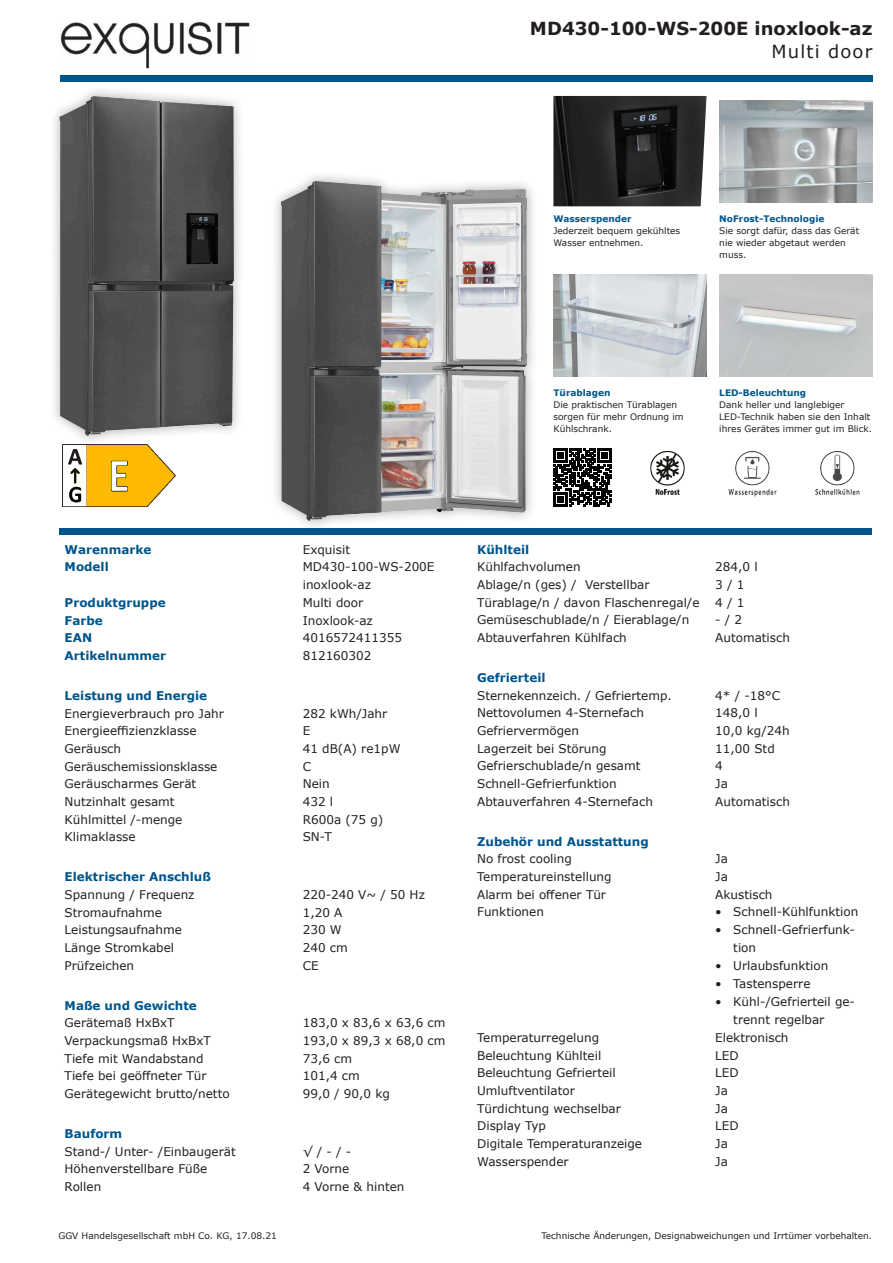
<style>
.page{position:relative;width:893px;height:1263px;background:#fff}
.page>*{position:absolute;margin:0;border:0;box-sizing:border-box;transform-origin:0 0}
.t1{font:700 18px "Verdana";color:#231f20}
.t2{font:18px "Verdana";letter-spacing:.065em;color:#231f20}
.t3{font:12px/18px "Verdana";color:#231f20}
.t4{font:700 12px "Verdana";color:#00558c}
.t5{font:9px/12px "Verdana";color:#231f20}
.t6{font:700 9px "Verdana";color:#00558c}
</style>
<div class="page">
<div style="left:49px;top:85px;width:196px;height:362px;background:#231f20;opacity:.35"></div>
<img style="left:60px;top:96px;width:174px;height:340px">
<img style="left:719px;top:274px;width:153px;height:103px">
<img style="left:553px;top:274px;width:153px;height:103px">
<img style="left:719px;top:100px;width:153px;height:102px">
<img style="left:553px;top:96px;width:153px;height:110px">
<img style="left:815px;top:451px;width:45px;height:44px">
<img style="left:728px;top:451px;width:49px;height:46px">
<img style="left:650px;top:451px;width:35px;height:44px">
<svg style="left:553px;top:449px;width:59px;height:58px"></svg>
<img style="left:60px;top:22px;width:190px;height:47px">
<div style="left:60px;top:75px;width:812px;height:6px;background:#00558c"></div>
<div style="left:60px;top:528px;width:812px;height:6px;background:#00558c"></div>
<div style="left:270px;top:170px;width:269px;height:362px;background:#231f20;opacity:.35"></div>
<img style="left:281px;top:181px;width:246px;height:340px">
<img style="left:63px;top:445px;width:112px;height:62px">
<h1 class="t1" style="left:530px;top:16px;width:344px">MD430-100-WS-200E inoxlook-az</h1>
<h1 class="t2" style="left:771px;top:39px;width:102px">Multi door</h1>
<p class="t6" style="left:553px;top:212px;width:80px">Wasserspender</p>
<p class="t5" style="left:553px;top:224px;width:128px">Jederzeit bequem gekühltes<br>Wasser entnehmen.</p>
<p class="t6" style="left:719px;top:212px;width:107px">NoFrost-Technologie</p>
<p class="t5" style="left:719px;top:224px;width:141px">Sie sorgt dafür, dass das Gerät nie wieder abgetaut werden muss.</p>
<p class="t6" style="left:553px;top:386px;width:59px">Türablagen</p>
<p class="t5" style="left:553px;top:399px;width:132px">Die praktischen Türablagen sorgen für mehr Ordnung im<br>Kühlschrank.</p>
<p class="t6" style="left:719px;top:386px;width:88px">LED-Beleuchtung</p>
<p class="t5" style="left:719px;top:399px;width:154px">Dank heller und langlebiger<br>LED-Technik haben sie den Inhalt ihres Gerätes immer gut im Blick.</p>
<p class="t4" style="left:65px;top:541px;width:88px">Warenmarke</p>
<p class="t3" style="left:303px;top:540px;width:49px">Exquisit</p>
<p class="t4" style="left:65px;top:558px;width:46px">Modell</p>
<p class="t3" style="left:303px;top:558px;width:133px">MD430-100-WS-200E inoxlook-az</p>
<p class="t4" style="left:65px;top:594px;width:103px">Produktgruppe</p>
<p class="t3" style="left:303px;top:593px;width:62px">Multi door</p>
<p class="t4" style="left:65px;top:612px;width:40px">Farbe</p>
<p class="t3" style="left:303px;top:611px;width:72px">Inoxlook-az</p>
<p class="t4" style="left:65px;top:629px;width:29px">EAN</p>
<p class="t3" style="left:303px;top:629px;width:101px">4016572411355</p>
<p class="t4" style="left:65px;top:647px;width:103px">Artikelnummer</p>
<p class="t3" style="left:303px;top:646px;width:70px">812160302</p>
<p class="t4" style="left:65px;top:687px;width:144px">Leistung und Energie</p>
<p class="t3" style="left:65px;top:704px;width:161px">Energieverbrauch pro Jahr</p>
<p class="t3" style="left:303px;top:704px;width:86px">282 kWh/Jahr</p>
<p class="t3" style="left:65px;top:722px;width:134px">Energieeffizienzklasse</p>
<p class="t3" style="left:303px;top:722px;width:9px">E</p>
<p class="t3" style="left:65px;top:739px;width:58px">Geräusch</p>
<p class="t3" style="left:303px;top:739px;width:99px">41 dB(A) re1pW</p>
<p class="t3" style="left:65px;top:757px;width:154px">Geräuschemissionsklasse</p>
<p class="t3" style="left:303px;top:757px;width:10px">C</p>
<p class="t3" style="left:65px;top:775px;width:133px">Geräuscharmes Gerät</p>
<p class="t3" style="left:303px;top:775px;width:29px">Nein</p>
<p class="t3" style="left:65px;top:792px;width:112px">Nutzinhalt gesamt</p>
<p class="t3" style="left:303px;top:792px;width:32px">432 l</p>
<p class="t3" style="left:65px;top:810px;width:119px">Kühlmittel /-menge</p>
<p class="t3" style="left:303px;top:810px;width:82px">R600a (75 g)</p>
<p class="t3" style="left:65px;top:828px;width:73px">Klimaklasse</p>
<p class="t3" style="left:303px;top:828px;width:31px">SN-T</p>
<p class="t4" style="left:65px;top:868px;width:148px">Elektrischer Anschluß</p>
<p class="t3" style="left:65px;top:885px;width:131px">Spannung / Frequenz</p>
<p class="t3" style="left:303px;top:885px;width:124px">220-240 V~ / 50 Hz</p>
<p class="t3" style="left:65px;top:903px;width:99px">Stromaufnahme</p>
<p class="t3" style="left:303px;top:903px;width:41px">1,20 A</p>
<p class="t3" style="left:65px;top:921px;width:119px">Leistungsaufnahme</p>
<p class="t3" style="left:303px;top:921px;width:40px">230 W</p>
<p class="t3" style="left:65px;top:938px;width:111px">Länge Stromkabel</p>
<p class="t3" style="left:303px;top:938px;width:47px">240 cm</p>
<p class="t3" style="left:65px;top:956px;width:71px">Prüfzeichen</p>
<p class="t3" style="left:303px;top:956px;width:17px">CE</p>
<p class="t4" style="left:65px;top:997px;width:134px">Maße und Gewichte</p>
<p class="t3" style="left:65px;top:1014px;width:112px">Gerätemaß HxBxT</p>
<p class="t3" style="left:303px;top:1014px;width:144px">183,0 x 83,6 x 63,6 cm</p>
<p class="t3" style="left:65px;top:1031px;width:148px">Verpackungsmaß HxBxT</p>
<p class="t3" style="left:303px;top:1031px;width:144px">193,0 x 89,3 x 68,0 cm</p>
<p class="t3" style="left:65px;top:1049px;width:140px">Tiefe mit Wandabstand</p>
<p class="t3" style="left:303px;top:1049px;width:51px">73,6 cm</p>
<p class="t3" style="left:65px;top:1067px;width:144px">Tiefe bei geöffneter Tür</p>
<p class="t3" style="left:303px;top:1067px;width:59px">101,4 cm</p>
<p class="t3" style="left:65px;top:1084px;width:167px">Gerätegewicht brutto/netto</p>
<p class="t3" style="left:303px;top:1084px;width:89px">99,0 / 90,0 kg</p>
<p class="t4" style="left:65px;top:1125px;width:59px">Bauform</p>
<p class="t3" style="left:65px;top:1142px;width:173px">Stand-/ Unter- /Einbaugerät</p>
<p class="t3" style="left:303px;top:1142px;width:50px">√ / - / -</p>
<p class="t3" style="left:65px;top:1160px;width:144px">Höhenverstellbare Füße</p>
<p class="t3" style="left:303px;top:1160px;width:48px">2 Vorne</p>
<p class="t3" style="left:65px;top:1177px;width:38px">Rollen</p>
<p class="t3" style="left:303px;top:1177px;width:103px">4 Vorne &amp; hinten</p>
<p class="t4" style="left:477px;top:541px;width:54px">Kühlteil</p>
<p class="t3" style="left:477px;top:558px;width:105px">Kühlfachvolumen</p>
<p class="t3" style="left:715px;top:558px;width:44px">284,0 l</p>
<p class="t3" style="left:477px;top:575px;width:174px">Ablage/n (ges) / Verstellbar</p>
<p class="t3" style="left:715px;top:575px;width:31px">3 / 1</p>
<p class="t3" style="left:477px;top:593px;width:224px">Türablage/n / davon Flaschenregal/e</p>
<p class="t3" style="left:715px;top:593px;width:31px">4 / 1</p>
<p class="t3" style="left:477px;top:611px;width:214px">Gemüseschublade/n / Eierablage/n</p>
<p class="t3" style="left:715px;top:611px;width:28px">- / 2</p>
<p class="t3" style="left:477px;top:628px;width:151px">Abtauverfahren Kühlfach</p>
<p class="t3" style="left:715px;top:628px;width:76px">Automatisch</p>
<p class="t4" style="left:477px;top:669px;width:70px">Gefrierteil</p>
<p class="t3" style="left:477px;top:686px;width:196px">Sternekennzeich. / Gefriertemp.</p>
<p class="t3" style="left:715px;top:686px;width:66px">4* / -18°C</p>
<p class="t3" style="left:477px;top:704px;width:168px">Nettovolumen 4-Sternefach</p>
<p class="t3" style="left:715px;top:704px;width:44px">148,0 l</p>
<p class="t3" style="left:477px;top:721px;width:103px">Gefriervermögen</p>
<p class="t3" style="left:715px;top:721px;width:76px">10,0 kg/24h</p>
<p class="t3" style="left:477px;top:739px;width:131px">Lagerzeit bei Störung</p>
<p class="t3" style="left:715px;top:739px;width:61px">11,00 Std</p>
<p class="t3" style="left:477px;top:757px;width:165px">Gefrierschublade/n gesamt</p>
<p class="t3" style="left:715px;top:757px;width:9px">4</p>
<p class="t3" style="left:477px;top:774px;width:141px">Schnell-Gefrierfunktion</p>
<p class="t3" style="left:715px;top:774px;width:14px">Ja</p>
<p class="t3" style="left:477px;top:792px;width:177px">Abtauverfahren 4-Sternefach</p>
<p class="t3" style="left:715px;top:792px;width:76px">Automatisch</p>
<p class="t4" style="left:477px;top:833px;width:173px">Zubehör und Ausstattung</p>
<p class="t3" style="left:477px;top:850px;width:96px">No frost cooling</p>
<p class="t3" style="left:715px;top:850px;width:14px">Ja</p>
<p class="t3" style="left:477px;top:867px;width:136px">Temperatureinstellung</p>
<p class="t3" style="left:715px;top:867px;width:14px">Ja</p>
<p class="t3" style="left:477px;top:885px;width:130px">Alarm bei offener Tür</p>
<p class="t3" style="left:715px;top:885px;width:59px">Akustisch</p>
<p class="t3" style="left:477px;top:903px;width:68px">Funktionen</p>
<p class="t3" style="left:715px;top:903px;width:145px">• Schnell-Kühlfunktion</p>
<p class="t3" style="left:733px;top:921px;width:123px;text-indent:-18px">• Schnell-Gefrierfunk&shy;tion</p>
<p class="t3" style="left:715px;top:957px;width:115px">• Urlaubsfunktion</p>
<p class="t3" style="left:715px;top:975px;width:97px">• Tastensperre</p>
<p class="t3" style="left:733px;top:993px;width:123px;text-indent:-18px">• Kühl-/Gefrierteil ge&shy;trennt regelbar</p>
<p class="t3" style="left:477px;top:1028px;width:123px">Temperaturregelung</p>
<p class="t3" style="left:715px;top:1028px;width:75px">Elektronisch</p>
<p class="t3" style="left:477px;top:1046px;width:126px">Beleuchtung Kühlteil</p>
<p class="t3" style="left:715px;top:1046px;width:25px">LED</p>
<p class="t3" style="left:477px;top:1064px;width:140px">Beleuchtung Gefrierteil</p>
<p class="t3" style="left:715px;top:1064px;width:25px">LED</p>
<p class="t3" style="left:477px;top:1082px;width:99px">Umluftventilator</p>
<p class="t3" style="left:715px;top:1082px;width:14px">Ja</p>
<p class="t3" style="left:477px;top:1099px;width:145px">Türdichtung wechselbar</p>
<p class="t3" style="left:715px;top:1099px;width:14px">Ja</p>
<p class="t3" style="left:477px;top:1117px;width:70px">Display Typ</p>
<p class="t3" style="left:715px;top:1117px;width:25px">LED</p>
<p class="t3" style="left:477px;top:1135px;width:166px">Digitale Temperaturanzeige</p>
<p class="t3" style="left:715px;top:1135px;width:14px">Ja</p>
<p class="t3" style="left:477px;top:1152px;width:93px">Wasserspender</p>
<p class="t3" style="left:715px;top:1152px;width:14px">Ja</p>
<p class="t5" style="left:58px;top:1230px;width:220px">GGV Handelsgesellschaft mbH Co. KG, 17.08.21</p>
<p class="t5" style="left:541px;top:1230px;width:332px">Technische Änderungen, Designabweichungen und Irrtümer vorbehalten.</p>
</div>
